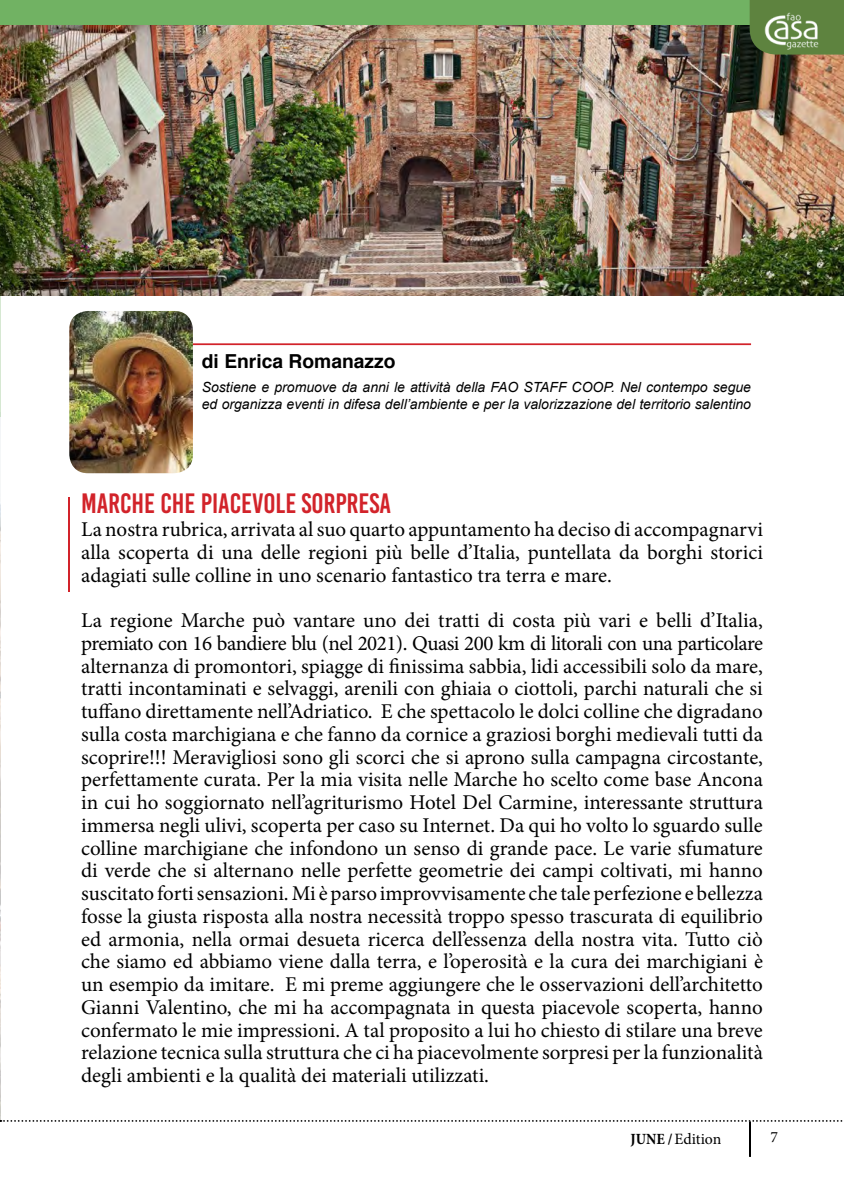
<style>
.page{position:relative;width:844px;height:1191px;background:#fff}
.page>*{position:absolute;margin:0;border:0;box-sizing:border-box;transform-origin:0 0}
.t1{font:28px "Bebas Kai";color:#d2232a}
.t2{font:21px/22.8px "Minion Pro";color:#000;text-align:justify}
.t3{font:700 19.25px "Helvetica";color:#000}
.t4{font:15.75px "Minion Pro";color:#000}
.t5{font:italic 14px/16.8px "Arial";color:#000}
.s1{font-weight:700;font-stretch:condensed}
</style>
<div class="page">
<img style="left:0;top:417px;width:1px;height:703px">
<hr style="left:0;top:174px;width:1px;height:243px;background:#71b263">
<img style="left:0;top:25px;width:843px;height:270px">
<svg style="left:0;top:1120px;width:843px;height:1px"></svg>
<hr style="left:749px;top:1121px;width:1px;height:35px;background:#000">
<img style="left:69px;top:311px;width:124px;height:162px">
<hr style="left:193px;top:343px;width:557px;height:2px;background:#d2232a">
<hr style="left:68px;top:497px;width:2px;height:94px;background:#d2232a">
<div style="left:0;top:0;width:761px;height:25px;background:#71b263"></div>
<svg style="left:749px;top:0;width:94px;height:55px;background:#5a7c3d"></svg>
<img style="left:759px;top:8px;width:64px;height:42px">
<p class="t3" style="left:202px;top:346px;width:195px">di Enrica Romanazzo</p>
<p class="t5" style="left:202px;top:379px;width:550px">Sostiene e promuove da anni le attività della FAO STAFF COOP. Nel contempo segue ed organizza eventi in difesa dell’ambiente e per la valorizzazione del territorio salentino</p>
<h1 class="t1" style="left:81px;top:488px;width:311px">MARCHE CHE PIACEVOLE SORPRESA</h1>
<p class="t2" style="left:81px;top:518px;width:683px">La nostra rubrica, arrivata al suo quarto appuntamento ha deciso di accompagnarvi alla scoperta di una delle regioni più belle d’Italia, puntellata da borghi storici adagiati sulle colline in uno scenario fantastico tra terra e mare.</p>
<p class="t2" style="left:81px;top:609px;width:683px">La regione Marche può vantare uno dei tratti di costa più vari e belli d’Italia, premiato con 16 bandiere blu (nel 2021). Quasi 200 km di litorali con una particolare alternanza di promontori, spiagge di finissima sabbia, lidi accessibili solo da mare, tratti incontaminati e selvaggi, arenili con ghiaia o ciottoli, parchi naturali che si tuffano direttamente nell’Adriatico. E che spettacolo le dolci colline che digradano sulla costa marchigiana e che fanno da cornice a graziosi borghi medievali tutti da scoprire!!! Meravigliosi sono gli scorci che si aprono sulla campagna circostante, perfettamente curata. Per la mia visita nelle Marche ho scelto come base Ancona in cui ho soggiornato nell’agriturismo Hotel Del Carmine, interessante struttura immersa negli ulivi, scoperta per caso su Internet. Da qui ho volto lo sguardo sulle colline marchigiane che infondono un senso di grande pace. Le varie sfumature di verde che si alternano nelle perfette geometrie dei campi coltivati, mi hanno suscitato forti sensazioni. Mi è parso improvvisamente che tale perfezione e bellezza fosse la giusta risposta alla nostra necessità troppo spesso trascurata di equilibrio ed armonia, nella ormai desueta ricerca dell’essenza della nostra vita. Tutto ciò che siamo ed abbiamo viene dalla terra, e l’operosità e la cura dei marchigiani è un esempio da imitare. E mi preme aggiungere che le osservazioni dell’architetto Gianni Valentino, che mi ha accompagnata in questa piacevole scoperta, hanno confermato le mie impressioni. A tal proposito a lui ho chiesto di stilare una breve relazione tecnica sulla struttura che ci ha piacevolmente sorpresi per la funzionalità degli ambienti e la qualità dei materiali utilizzati.</p>
<p class="t4" style="left:630px;top:1128px;width:92px"><span class="s1">JUNE /</span> Edition</p>
<p class="t4" style="left:770px;top:1126px;width:9px">7</p>
</div>
